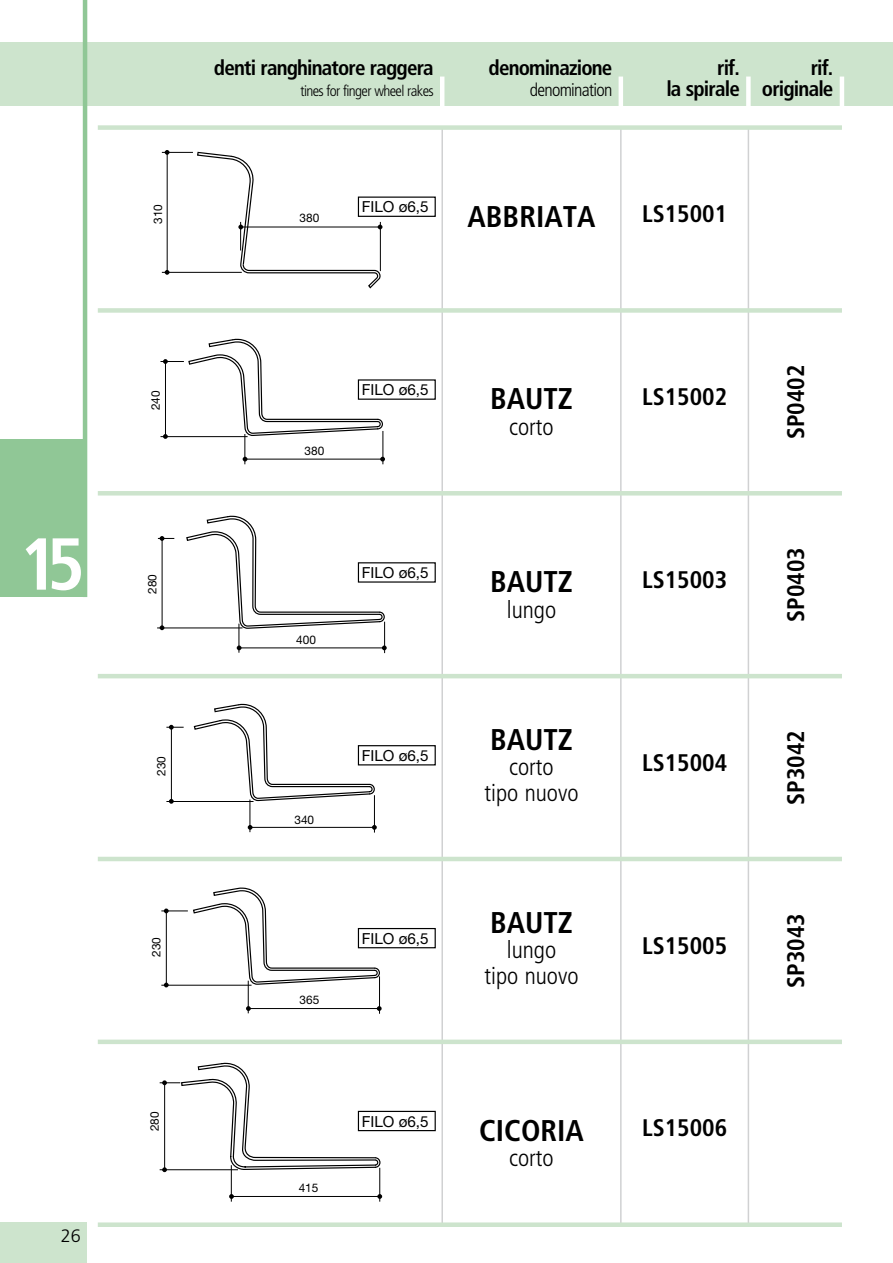
<style>
.page{position:relative;width:893px;height:1263px;background:#fff}
.page>*{position:absolute;margin:0;border:0;box-sizing:border-box;transform-origin:0 0}
.t1{font:700 condensed 73.5px "Frutiger LT Std";color:#fff}
.t2{font:700 condensed 30px "Frutiger LT Std";color:#000}
.t3{font:700 condensed 24px "Frutiger LT Std";color:#000}
.t4{font:300 condensed 24px/25.5px "Frutiger LT Std";color:#000;text-align:center}
.t5{font:700 condensed 21px/21px "Frutiger LT Std";letter-spacing:-.04em;color:#000;text-align:right}
.t6{font:300 condensed 18px "Frutiger LT Std";letter-spacing:-.04em;color:#000}
.t7{font:300 18px "Frutiger LT Std";color:#000}
.t8{font:15.3px "Helvetica Neue";color:#000}
.t9{font:300 condensed 15px "Frutiger LT Std";letter-spacing:-.04em;color:#000}
.t10{font:11.85px "Helvetica Neue";color:#000}
</style>
<div class="page">
<hr style="left:441px;top:128px;width:2px;height:1097px;background:#d0d1d2">
<hr style="left:748px;top:128px;width:1px;height:1097px;background:#d0d1d2">
<hr style="left:620px;top:128px;width:2px;height:1097px;background:#d0d1d2">
<div style="left:0;top:1222px;width:87px;height:41px;background:#cde4cd"></div>
<div style="left:0;top:43px;width:893px;height:63px;background:#cde4cd"></div>
<hr style="left:440px;top:77px;width:4px;height:29px;background:#fff">
<hr style="left:840px;top:77px;width:4px;height:29px;background:#fff">
<div style="left:746px;top:77px;width:5px;height:29px;background:#fff"></div>
<hr style="left:619px;top:77px;width:4px;height:29px;background:#fff">
<div style="left:0;top:440px;width:85px;height:157px;background:#90c796"></div>
<hr style="left:83px;top:0;width:4px;height:597px;background:#90c796">
<div style="left:98px;top:125px;width:744px;height:5px;background:#cde4cd"></div>
<div style="left:98px;top:308px;width:744px;height:5px;background:#cde4cd"></div>
<hr style="left:98px;top:491px;width:744px;height:4px;background:#cde4cd">
<hr style="left:98px;top:674px;width:744px;height:4px;background:#cde4cd">
<hr style="left:98px;top:857px;width:744px;height:4px;background:#cde4cd">
<div style="left:98px;top:1039px;width:744px;height:5px;background:#cde4cd"></div>
<div style="left:98px;top:1222px;width:744px;height:5px;background:#cde4cd"></div>
<hr style="left:167px;top:152px;width:1px;height:120px;background:#000">
<svg style="left:165px;top:270px;width:4px;height:5px"></svg>
<hr style="left:162px;top:272px;width:80px;height:1px;background:#000">
<hr style="left:162px;top:152px;width:31px;height:1px;background:#000">
<svg style="left:165px;top:150px;width:4px;height:5px"></svg>
<svg style="left:196px;top:151px;width:240px;height:137px"></svg>
<hr style="left:383px;top:431px;width:1px;height:33px;background:#000">
<hr style="left:245px;top:434px;width:1px;height:30px;background:#000">
<svg style="left:380px;top:457px;width:5px;height:4px"></svg>
<hr style="left:245px;top:459px;width:138px;height:1px;background:#000">
<svg style="left:160px;top:338px;width:276px;height:101px"></svg>
<hr style="left:162px;top:538px;width:1px;height:90px;background:#000">
<svg style="left:160px;top:625px;width:4px;height:5px"></svg>
<hr style="left:157px;top:628px;width:86px;height:1px;background:#000">
<svg style="left:158px;top:536px;width:16px;height:5px"></svg>
<svg style="left:185px;top:515px;width:251px;height:138px"></svg>
<hr style="left:171px;top:727px;width:1px;height:74px;background:#000">
<svg style="left:169px;top:799px;width:5px;height:5px"></svg>
<hr style="left:374px;top:795px;width:1px;height:37px;background:#000">
<hr style="left:250px;top:799px;width:1px;height:33px;background:#000">
<svg style="left:372px;top:825px;width:5px;height:5px"></svg>
<hr style="left:166px;top:801px;width:88px;height:1px;background:#000">
<svg style="left:248px;top:825px;width:4px;height:5px"></svg>
<svg style="left:166px;top:725px;width:18px;height:5px"></svg>
<hr style="left:250px;top:827px;width:124px;height:1px;background:#000">
<svg style="left:193px;top:703px;width:243px;height:99px"></svg>
<hr style="left:379px;top:976px;width:1px;height:38px;background:#000">
<hr style="left:248px;top:981px;width:1px;height:32px;background:#000">
<svg style="left:377px;top:1006px;width:5px;height:5px"></svg>
<svg style="left:246px;top:1006px;width:5px;height:5px"></svg>
<hr style="left:248px;top:1008px;width:131px;height:1px;background:#000">
<svg style="left:161px;top:887px;width:275px;height:100px"></svg>
<hr style="left:231px;top:1165px;width:1px;height:36px;background:#000">
<svg style="left:377px;top:1194px;width:5px;height:5px"></svg>
<svg style="left:229px;top:1194px;width:5px;height:5px"></svg>
<hr style="left:231px;top:1196px;width:148px;height:1px;background:#000">
<svg style="left:160px;top:1062px;width:221px;height:110px"></svg>
<hr style="left:379px;top:1168px;width:1px;height:33px;background:#000">
<div style="left:358px;top:1111px;width:78px;height:20px;border:1px solid #000"></div>
<h1 class="t1" style="left:20px;top:521px;width:67px">15</h1>
<p class="t7" style="left:61px;top:1226px;width:22px">26</p>
<p class="t5" style="left:214px;top:58px;width:221px">denti ranghinatore raggera</p>
<p class="t9" style="left:300px;top:83px;width:135px">tines for finger wheel rakes</p>
<p class="t5" style="left:489px;top:58px;width:125px">denominazione</p>
<p class="t6" style="left:530px;top:80px;width:84px">denomination</p>
<p class="t5" style="left:666px;top:58px;width:75px">rif.<br>la spirale</p>
<p class="t5" style="left:762px;top:58px;width:73px">rif. originale</p>
<p class="t8" style="left:362px;top:196px;width:68px">FILO ø6,5</p>
<p class="t10" style="left:149px;top:224px;width:21px;rotate:-90deg">310</p>
<p class="t10" style="left:300px;top:210px;width:21px">380</p>
<p class="t2" style="left:468px;top:198px;width:129px">ABBRIATA</p>
<p class="t3" style="left:642px;top:199px;width:87px">LS15001</p>
<p class="t10" style="left:147px;top:410px;width:21px;rotate:-90deg">240</p>
<p class="t10" style="left:144px;top:594px;width:21px;rotate:-90deg">280</p>
<p class="t10" style="left:305px;top:442px;width:21px">380</p>
<p class="t8" style="left:362px;top:379px;width:68px">FILO ø6,5</p>
<p class="t10" style="left:296px;top:631px;width:21px">400</p>
<p class="t8" style="left:362px;top:562px;width:68px">FILO ø6,5</p>
<p class="t2" style="left:490px;top:381px;width:84px">BAUTZ</p>
<p class="t4" style="left:509px;top:414px;width:46px">corto</p>
<p class="t2" style="left:490px;top:564px;width:84px">BAUTZ</p>
<p class="t4" style="left:507px;top:597px;width:51px">lungo</p>
<p class="t3" style="left:642px;top:382px;width:87px">LS15002</p>
<p class="t3" style="left:642px;top:565px;width:87px">LS15003</p>
<p class="t3" style="left:782px;top:439px;width:76px;rotate:-90deg">SP0402</p>
<p class="t3" style="left:782px;top:622px;width:76px;rotate:-90deg">SP0403</p>
<p class="t10" style="left:153px;top:776px;width:21px;rotate:-90deg">230</p>
<p class="t10" style="left:294px;top:811px;width:21px">340</p>
<p class="t8" style="left:362px;top:744px;width:68px">FILO ø6,5</p>
<p class="t10" style="left:148px;top:957px;width:21px;rotate:-90deg">230</p>
<p class="t8" style="left:362px;top:927px;width:68px">FILO ø6,5</p>
<p class="t10" style="left:300px;top:991px;width:21px">365</p>
<p class="t10" style="left:146px;top:1131px;width:21px;rotate:-90deg">280</p>
<p class="t8" style="left:362px;top:1110px;width:68px">FILO ø6,5</p>
<p class="t10" style="left:299px;top:1179px;width:21px">415</p>
<p class="t2" style="left:490px;top:721px;width:84px">BAUTZ</p>
<p class="t4" style="left:485px;top:754px;width:96px">corto<br>tipo nuovo</p>
<p class="t3" style="left:642px;top:748px;width:87px">LS15004</p>
<p class="t2" style="left:490px;top:904px;width:84px">BAUTZ</p>
<p class="t4" style="left:484px;top:937px;width:96px">lungo<br>tipo nuovo</p>
<p class="t3" style="left:642px;top:931px;width:87px">LS15005</p>
<p class="t2" style="left:479px;top:1113px;width:106px">CICORIA</p>
<p class="t4" style="left:509px;top:1146px;width:46px">corto</p>
<p class="t3" style="left:642px;top:1114px;width:87px">LS15006</p>
<p class="t3" style="left:782px;top:805px;width:76px;rotate:-90deg">SP3042</p>
<p class="t3" style="left:782px;top:988px;width:76px;rotate:-90deg">SP3043</p>
</div>
